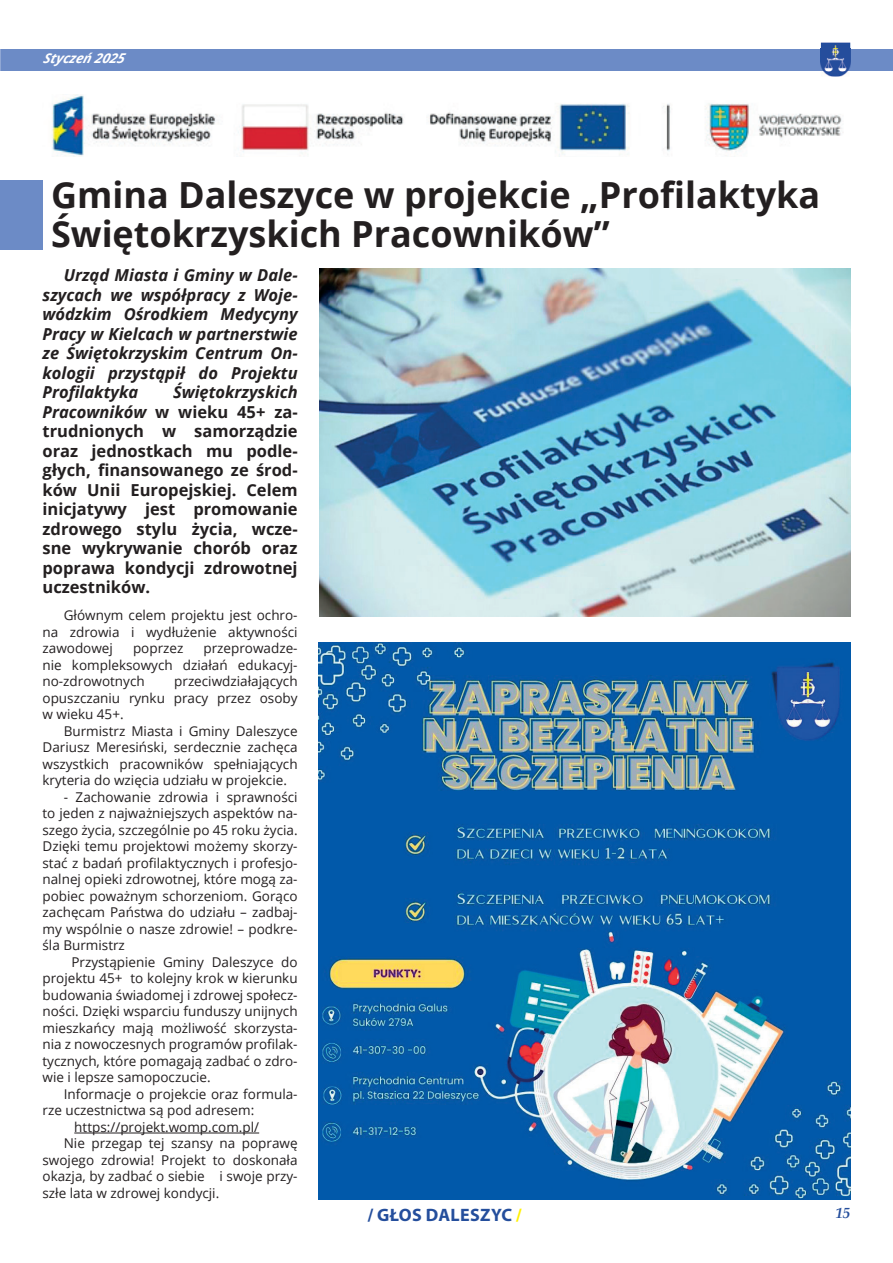
<style>
.page{position:relative;width:893px;height:1263px;background:#fff}
.page>*{position:absolute;margin:0;border:0;box-sizing:border-box;transform-origin:0 0}
.t1{font:700 36px/39px "Open Sans";color:#231f20}
.t2{font:700 18px "Myriad Pro";letter-spacing:.02em;color:#244e9c}
.t3{font:700 16.5px/19.5px "Open Sans";color:#231f20;text-align:justify}
.t4{font:italic 700 16.5px/19.5px "Open Sans";color:#231f20;text-align:justify}
.t5{font:italic 700 15px "Palatino Linotype";color:#244e9c}
.t6{font:13.5px/16.5px "Open Sans";color:#231f20;text-align:justify}
.t7{font:italic 700 13.5px "Open Sans";color:#fff}
.s1{font-style:italic}
.s2{color:#fff101}
</style>
<div class="page">
<div style="left:0;top:49px;width:893px;height:21px;background:#6c8bc6"></div>
<img style="left:821px;top:43px;width:29px;height:34px">
<img style="left:821px;top:49px;width:29px;height:21px">
<div style="left:0;top:181px;width:43px;height:69px;background:#6c8bc6"></div>
<hr style="left:74px;top:1133px;width:185px;height:1px;background:#231f20">
<img style="left:319px;top:642px;width:531px;height:557px">
<img style="left:319px;top:269px;width:532px;height:348px">
<img style="left:51px;top:94px;width:791px;height:63px">
<p class="t7" style="left:43px;top:49px;width:88px">Styczeń2025</p>
<h1 class="t1" style="left:51px;top:175px;width:771px">Gmina Daleszyce w projekcie „Profilaktyka<br>Świętokrzyskich Pracowników”</h1>
<p class="t4" style="left:43px;top:265px;width:257px;text-indent:21px">Urząd Miasta i Gminy w Dale&shy;szycach we współpracy z Woje&shy;wódzkim Ośrodkiem Medycyny Pracy w Kielcach w partnerstwie ze Świętokrzyskim Centrum On&shy;kologii przystąpił do Projektu Profilaktyka</p>
<p class="t3" style="left:43px;top:382px;width:257px;text-indent:130px"><span class="s1">Świętokrzyskich Pracowników</span> w wieku 45+ za&shy;trudnionych w samorządzie oraz jednostkach mu podle&shy;głych, finansowanego ze środ&shy;ków Unii Europejskiej. Celem inicjatywy jest promowanie zdrowego stylu życia, wcze&shy;sne wykrywanie chorób oraz poprawa kondycji zdrowotnej uczestników.</p>
<p class="t6" style="left:43px;top:607px;width:257px;text-indent:21px">Głównym celem projektu jest ochro&shy;na zdrowia i wydłużenie aktywności zawodowej</p>
<p class="t6" style="left:43px;top:640px;width:257px;text-indent:161px">przeprowadze&shy;nie kompleksowych działań edukacyj&shy;no-zdrowotnych</p>
<p class="t6" style="left:133px;top:640px;width:52px">poprzez</p>
<p class="t6" style="left:43px;top:673px;width:257px;text-indent:132px">przeciwdziałających opuszczaniu rynku pracy przez osoby w wieku 45+.</p>
<p class="t6" style="left:43px;top:722px;width:257px;text-indent:21px">Burmistrz Miasta i Gminy Daleszyce Dariusz Meresiński, serdecznie zachęca wszystkich pracowników spełniających kryteria do wzięcia udziału w projekcie.</p>
<p class="t6" style="left:43px;top:788px;width:257px;text-indent:21px">- Zachowanie zdrowia i sprawności to jeden z najważniejszych aspektów na&shy;szego życia, szczególnie po 45 roku życia.<br>Dzięki temu projektowi możemy skorzy&shy;stać z badań profilaktycznych i profesjo&shy;nalnej opieki zdrowotnej, które mogą za&shy;pobiec poważnym schorzeniom. Gorąco zachęcam Państwa do udziału – zadbaj&shy;my wspólnie o nasze zdrowie! – podkre&shy;śla Burmistrz</p>
<p class="t6" style="left:43px;top:953px;width:257px;text-indent:29px">Przystąpienie Gminy Daleszyce do projektu 45+ to kolejny krok w kierunku budowania świadomej i zdrowej społecz&shy;ności. Dzięki wsparciu funduszy unijnych mieszkańcy mają możliwość skorzysta&shy;nia z nowoczesnych programów profilak&shy;tycznych, które pomagają zadbać o zdro&shy;wie i lepsze samopoczucie.</p>
<p class="t6" style="left:64px;top:1085px;width:235px">Informacje o projekcie oraz formula-</p>
<p class="t6" style="left:43px;top:1102px;width:213px">rze uczestnictwa są pod adresem:</p>
<p class="t6" style="left:74px;top:1118px;width:186px">https://projekt.womp.com.pl/</p>
<p class="t6" style="left:64px;top:1135px;width:235px">Nie przegap tej szansy na poprawę</p>
<p class="t6" style="left:43px;top:1151px;width:257px">swojego zdrowia! Projekt to doskonała</p>
<p class="t6" style="left:43px;top:1168px;width:257px">okazja, by zadbać o siebie i swoje przy-</p>
<p class="t6" style="left:43px;top:1184px;width:178px">szłe lata w zdrowej kondycji.</p>
<h2 class="t2" style="left:367px;top:1203px;width:156px">/ GŁOS DALESZYC <span class="s2">/</span></h2>
<p class="t5" style="left:835px;top:1202px;width:16px">15</p>
</div>
